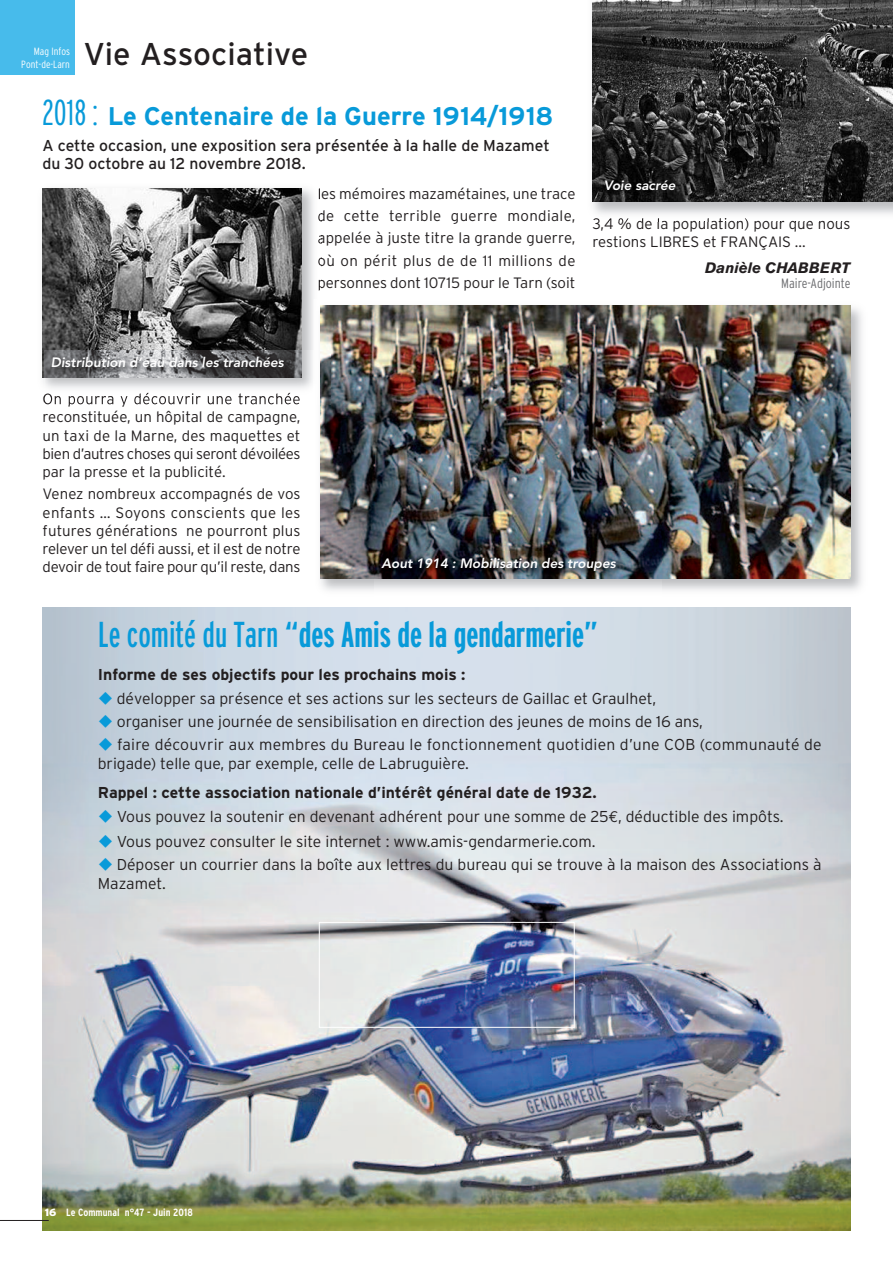
<style>
.page{position:relative;width:893px;height:1263px;background:#fff}
.page>*{position:absolute;margin:0;border:0;box-sizing:border-box;transform-origin:0 0}
.t1{font:36px "Interstate Bold Compressed";color:#089ad9}
.t2{font:31.5px "Interstate";color:#231f20}
.t3{font:700 25.5px "Interstate";color:#089ad9}
.t4{font:300 15.75px/19px "Interstate";color:#231f20}
.t5{font:700 15.75px "Interstate";color:#231f20}
.t6{font:15.75px/18px "Interstate";color:#231f20}
.t7{font:300 15px/18.1px "Interstate";letter-spacing:-.01em;color:#231f20;text-align:justify}
.t8{font:italic 700 15px "Akzidenz Grotesk BE";color:#231f20}
.t9{font:italic 800 13.5px "Avenir LT Std";color:#fff}
.t10{font:300 condensed 13.5px "Interstate";color:#6c6d70}
.t11{font:700 condensed 10.5px "Interstate";color:#fff}
.t12{font:300 condensed 10.5px/13.5px "Interstate";color:#fff;text-align:right}
.s1{font-family:"Interstate Light Compressed";font-weight:400;font-size:36px}
.s2{font-family:"Interstate Regular Compressed"}
.s3{color:#089ad9}
.s4{font-family:"Euro Mono";font-weight:400}
.s5{font-weight:900;font-stretch:normal}
</style>
<div class="page">
<img style="left:43px;top:607px;width:807px;height:623px">
<div style="left:0;top:0;width:74px;height:74px;background:#47bbeb"></div>
<hr style="left:0;top:1220px;width:49px;height:1px;background:#231f20">
<div style="left:319px;top:922px;width:256px;height:106px;border:1px solid #fff"></div>
<img style="left:592px;top:2px;width:301px;height:219px">
<img style="left:593px;top:218px;width:124px;height:3px">
<img style="left:593px;top:0;width:300px;height:202px">
<img style="left:42px;top:188px;width:279px;height:194px">
<svg style="left:319px;top:188px;width:2px;height:11px"></svg>
<svg style="left:318px;top:212px;width:3px;height:9px"></svg>
<svg style="left:318px;top:234px;width:3px;height:11px"></svg>
<svg style="left:318px;top:256px;width:3px;height:11px"></svg>
<svg style="left:319px;top:278px;width:2px;height:13px"></svg>
<img style="left:43px;top:188px;width:259px;height:189px">
<img style="left:320px;top:305px;width:542px;height:286px">
<img style="left:314px;top:299px;width:7px;height:51px">
<img style="left:321px;top:306px;width:529px;height:272px">
<img style="left:375px;top:551px;width:286px;height:40px">
<img style="left:44px;top:350px;width:270px;height:54px">
<img style="left:44px;top:393px;width:149px;height:11px">
<img style="left:314px;top:350px;width:7px;height:46px">
<img style="left:321px;top:350px;width:10px;height:54px">
<p class="t12" style="left:21px;top:45px;width:50px">Mag Infos<br>Pont-de-Larn</p>
<h2 class="t2" style="left:84px;top:35px;width:226px">Vie Associative</h2>
<h3 class="t3" style="left:43px;top:101px;width:512px"><span class="s1">2018 :</span> Le Centenaire de la Guerre 1914/1918</h3>
<p class="t6" style="left:43px;top:137px;width:509px">A cette occasion, une exposition sera présentée à la halle de Mazamet du 30 octobre au 12 novembre 2018.</p>
<p class="t7" style="left:317px;top:183px;width:259px;line-height:22.2px">les mémoires mazamétaines, une trace de cette terrible guerre mondiale, appelée à juste titre la grande guerre, où on périt plus de de 11 millions de personnes dont 10715 pour le Tarn (soit</p>
<p class="t9" style="left:604px;top:180px;width:73px">Voie sacrée</p>
<p class="t7" style="left:592px;top:215px;width:259px">3,4 % de la population) pour que nous restions LIBRES et FRANÇAIS ...</p>
<p class="t8" style="left:705px;top:261px;width:147px">Danièle CHABBERT</p>
<p class="t10" style="left:781px;top:275px;width:71px">Maire-Adjointe</p>
<p class="t9" style="left:51px;top:357px;width:235px">Distribution d’eau dans les tranchées</p>
<p class="t7" style="left:43px;top:408px;width:259px">reconstituée, un hôpital de campagne, un taxi de la Marne, des maquettes et bien d’autres choses qui seront dévoilées par la presse et la publicité.</p>
<p class="t7" style="left:43px;top:485px;width:259px">Venez nombreux accompagnés de vos enfants … Soyons conscients que les futures générations ne pourront plus relever un tel défi aussi, et il est de notre devoir de tout faire pour qu’il reste, dans</p>
<p class="t9" style="left:381px;top:558px;width:236px">Aout 1914 : Mobilisation des troupes</p>
<h1 class="t1" style="left:98px;top:621px;width:502px"><span class="s2">Le comité du Tarn</span> “des Amis de la gendarmerie”</h1>
<p class="t5" style="left:98px;top:669px;width:369px">Informe de ses objectifs pour les prochains mois :</p>
<p class="t4" style="left:98px;top:689px;width:560px"><span class="s3">◆</span> développer sa présence et ses actions sur les secteurs de Gaillac et Graulhet,</p>
<p class="t4" style="left:98px;top:712px;width:607px"><span class="s3">◆</span> organiser une journée de sensibilisation en direction des jeunes de moins de 16 ans,</p>
<p class="t4" style="left:98px;top:735px;width:725px"><span class="s3">◆</span> faire découvrir aux membres du Bureau le fonctionnement quotidien d’une COB (communauté de brigade) telle que, par exemple, celle de Labruguière.</p>
<p class="t5" style="left:98px;top:787px;width:501px">Rappel : cette association nationale d’intérêt général date de 1932.</p>
<p class="t4" style="left:98px;top:807px;width:687px"><span class="s3">◆</span> Vous pouvez la soutenir en devenant adhérent pour une somme de 25<span class="s4">€</span>, déductible des impôts.</p>
<p class="t4" style="left:98px;top:832px;width:499px"><span class="s3">◆</span> Vous pouvez consulter le site internet : www.amis-gendarmerie.com.</p>
<p class="t4" style="left:98px;top:855px;width:725px"><span class="s3">◆</span> Déposer un courrier dans la boîte aux lettres du bureau qui se trouve à la maison des Associations à<br>Mazamet.</p>
<p class="t11" style="left:45px;top:1209px;width:150px"><span class="s5">16</span> Le Communal n°47 - Juin 2018</p>
</div>
